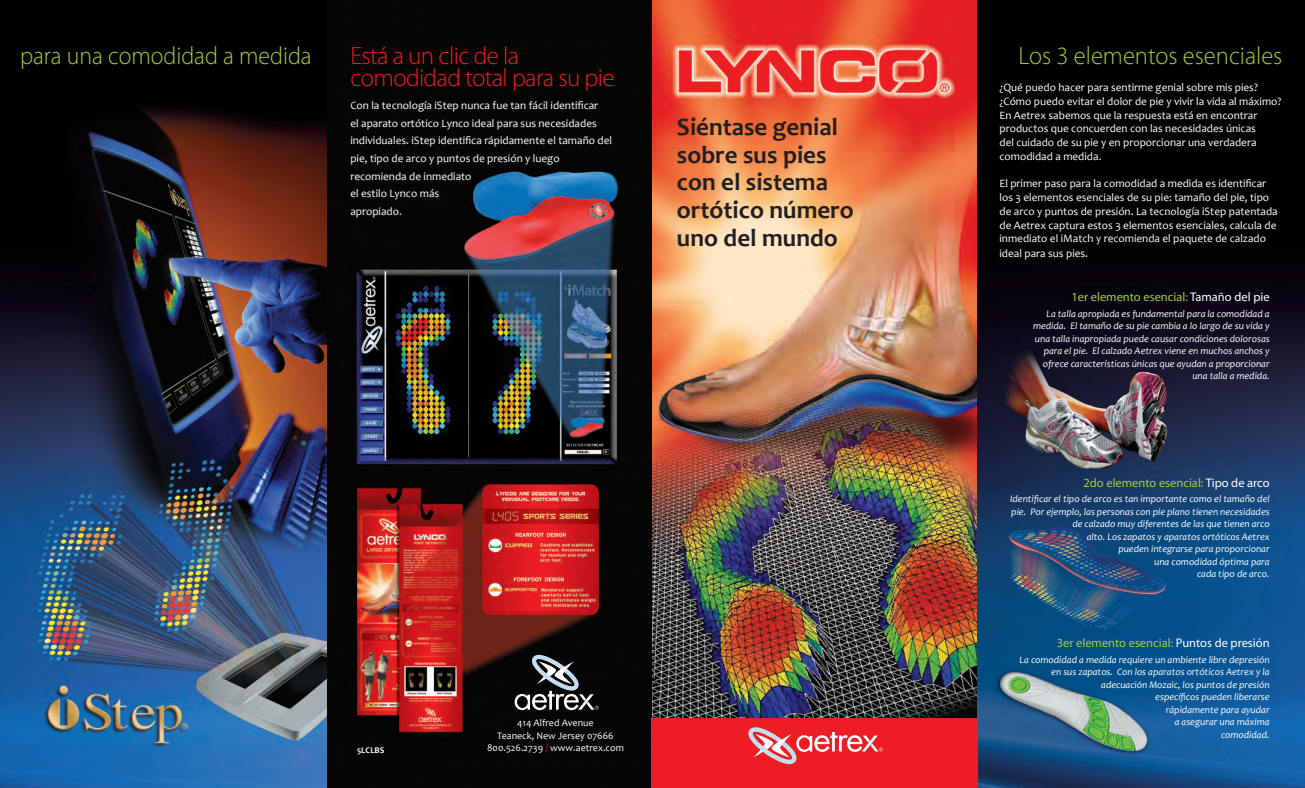
<style>
.page{position:relative;width:1305px;height:788px;background:#fff}
.page>*{position:absolute;margin:0;border:0;box-sizing:border-box;transform-origin:0 0}
.t1{font:700 25px/27.5px "Candara";color:#231f20}
.t2{font:300 25px/22.5px "Myriad Pro";letter-spacing:-.025em;color:#ee1d23}
.t3{font:300 25px "Myriad Pro";color:#a6ce39;scale:.95 1}
.t4{font:300 25px "Myriad Pro";color:#a6ce39}
.t5{font:12.5px "Myriad Pro";color:#a6ce39}
.t6{font:11.25px/13.8px "Candara";color:#fff}
.t7{font:italic 10px/12.5px "Candara";color:#fff;text-align:right}
.t8{font:10px/12.5px "Candara";color:#fff;text-align:center}
.t9{font:700 8.75px "Candara";color:#fff}
.s1{color:#fff}
.s2{color:#ee1d23}
</style>
<div class="page">
<img style="left:652px;top:0;width:326px;height:718px">
<img style="left:0;top:0;width:652px;height:787px">
<svg style="left:515px;top:654px;width:84px;height:56px;background:#424445"></svg>
<img style="left:978px;top:0;width:327px;height:787px">
<div style="left:652px;top:718px;width:326px;height:70px;background:#ee1d23"></div>
<svg style="left:748px;top:727px;width:135px;height:37px"></svg>
<h1 class="t3" style="left:20px;top:40px;width:309px">para una comodidad a medida</h1>
<h1 class="t4" style="left:1019px;top:40px;width:265px">Los 3 elementos esenciales</h1>
<p class="t6" style="left:1000px;top:81px;width:284px">¿Qué puedo hacer para sentirme genial sobre mis pies? ¿Cómo puedo evitar el dolor de pie y vivir la vida al máximo?<br>En Aetrex sabemos que la respuesta está en encontrar productos que concuerden con las necesidades únicas<br>del cuidado de su pie y en proporcionar una verdadera comodidad a medida.</p>
<p class="t6" style="left:1000px;top:177px;width:280px">El primer paso para la comodidad a medida es identificar los 3 elementos esenciales de su pie: tamaño del pie, tipo de arco y puntos de presión. La tecnología iStep patentada de Aetrex captura estos 3 elementos esenciales, calcula de inmediato el iMatch y recomienda el paquete de calzado</p>
<p class="t6" style="left:1000px;top:247px;width:90px">ideal para sus pies.</p>
<p class="t5" style="left:1071px;top:289px;width:200px">1er elemento esencial: <span class="s1">Tamaño del pie</span></p>
<p class="t7" style="left:1033px;top:307px;width:238px">La talla apropiada es fundamental para la comodidad a medida. El tamaño de su pie cambia a lo largo de su vida y una talla inapropiada puede causar condiciones dolorosas para el pie. El calzado Aetrex viene en muchos anchos y ofrece características únicas que ayudan a proporcionar una talla a medida.</p>
<h1 class="t2" style="left:350px;top:44px;width:266px">Está a un clic de la comodidad total para su pie</h1>
<p class="t6" style="left:350px;top:97px;width:263px;line-height:17.5px">Con la tecnología iStep nunca fue tan fácil identificar<br>el aparato ortótico Lynco ideal para sus necesidades individuales. iStep identifica rápidamente el tamaño del pie, tipo de arco y puntos de presión y luego recomienda de inmediato<br>el estilo Lynco más<br>apropiado.</p>
<h1 class="t1" style="left:677px;top:113px;width:178px">Siéntase genial sobre sus pies con el sistema ortótico número uno del mundo</h1>
<p class="t5" style="left:1083px;top:475px;width:188px">2do elemento esencial: <span class="s1">Tipo de arco</span></p>
<p class="t7" style="left:1010px;top:492px;width:261px">Identificar el tipo de arco es tan importante como el tamaño del pie. Por ejemplo, las personas con pie plano tienen necesidades de calzado muy diferentes de las que tienen arco<br>alto. Los zapatos y aparatos ortóticos Aetrex<br>pueden integrarse para proporcionar<br>una comodidad óptima para<br>cada tipo de arco.</p>
<p class="t9" style="left:357px;top:744px;width:29px">5LCLBS</p>
<p class="t8" style="left:487px;top:716px;width:138px">414 Alfred Avenue<br>Teaneck, New Jersey 07666<br>800.526.2739 <span class="s2">/</span> www.aetrex.com</p>
<p class="t5" style="left:1057px;top:635px;width:214px">3er elemento esencial: <span class="s1">Puntos de presión</span></p>
<p class="t7" style="left:1020px;top:653px;width:252px">La comodidad a medida requiere un ambiente libre depresión en sus zapatos. Con los aparatos ortóticos Aetrex y la adecuación Mozaic, los puntos de presión<br>específicos pueden liberarse<br>rápidamente para ayudar<br>a asegurar una máxima<br>comodidad.</p>
</div>
